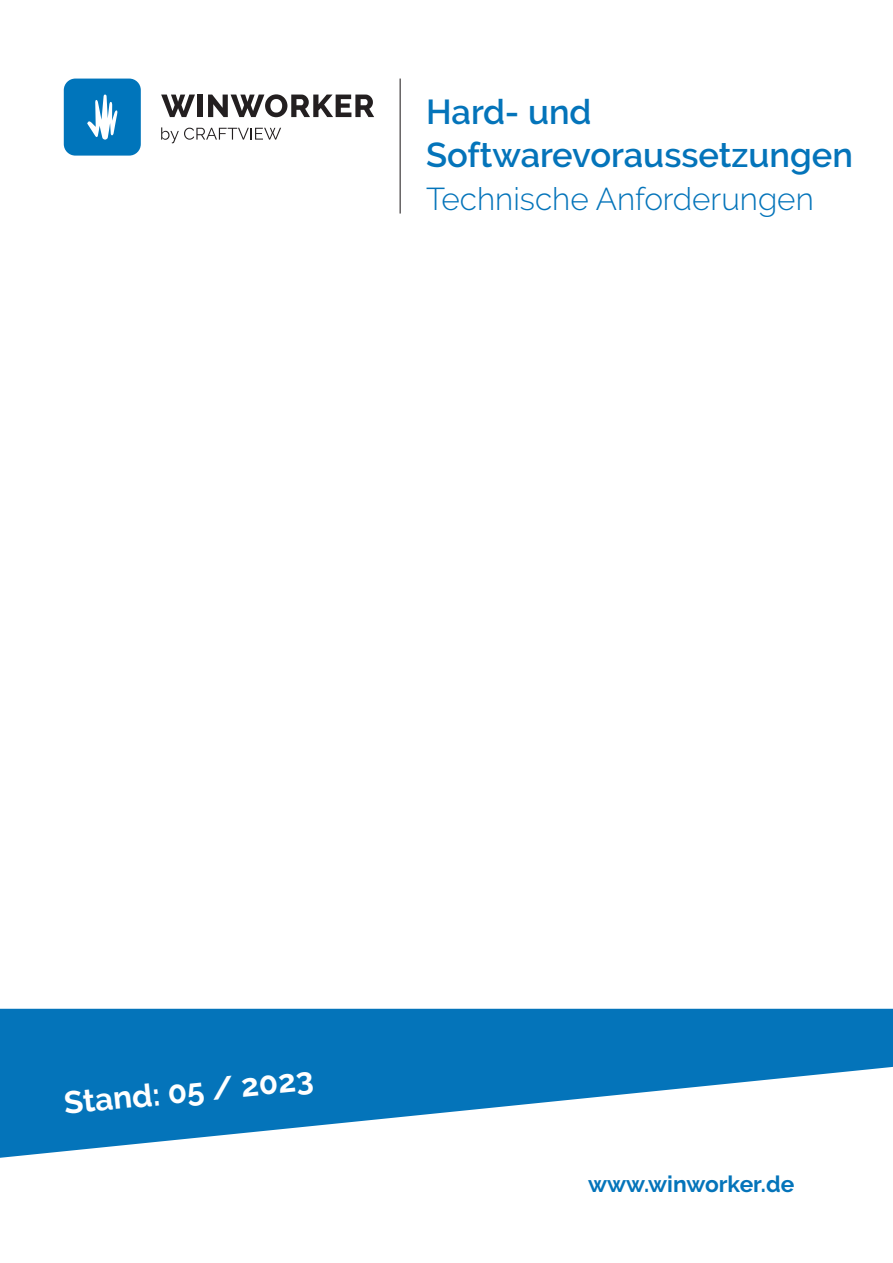
<style>
.page{position:relative;width:893px;height:1263px;background:#fff}
.page>*{position:absolute;margin:0;border:0;box-sizing:border-box;transform-origin:0 0}
.t1{font:600 34.5px/43.2px "Raleway";color:#0474ba}
.t2{font:300 31.5px "Raleway";color:#0474ba}
.t3{font:700 31.5px "Raleway";color:#fff}
.t4{font:700 22.65px "Raleway";color:#0474ba}
</style>
<div class="page">
<svg style="left:64px;top:79px;width:77px;height:77px;background:#2186c3"></svg>
<svg style="left:161px;top:127px;width:120px;height:16px"></svg>
<svg style="left:161px;top:95px;width:34px;height:22px"></svg>
<div style="left:198px;top:95px;width:5px;height:22px;background:#231f20"></div>
<svg style="left:208px;top:94px;width:166px;height:23px"></svg>
<hr style="left:400px;top:79px;width:1px;height:135px;background:#231f20">
<svg style="left:0;top:1009px;width:893px;height:149px;fill:#0474ba"></svg>
<p class="t1" style="left:426px;top:90px;width:428px">Hard- und<br>Softwarevoraussetzungen</p>
<p class="t2" style="left:426px;top:181px;width:389px">Technische Anforderungen</p>
<p class="t3" style="left:62px;top:1086px;width:252px;rotate:-6deg">Stand: 05 / 2023</p>
<p class="t4" style="left:588px;top:1171px;width:208px">www.winworker.de</p>
</div>
